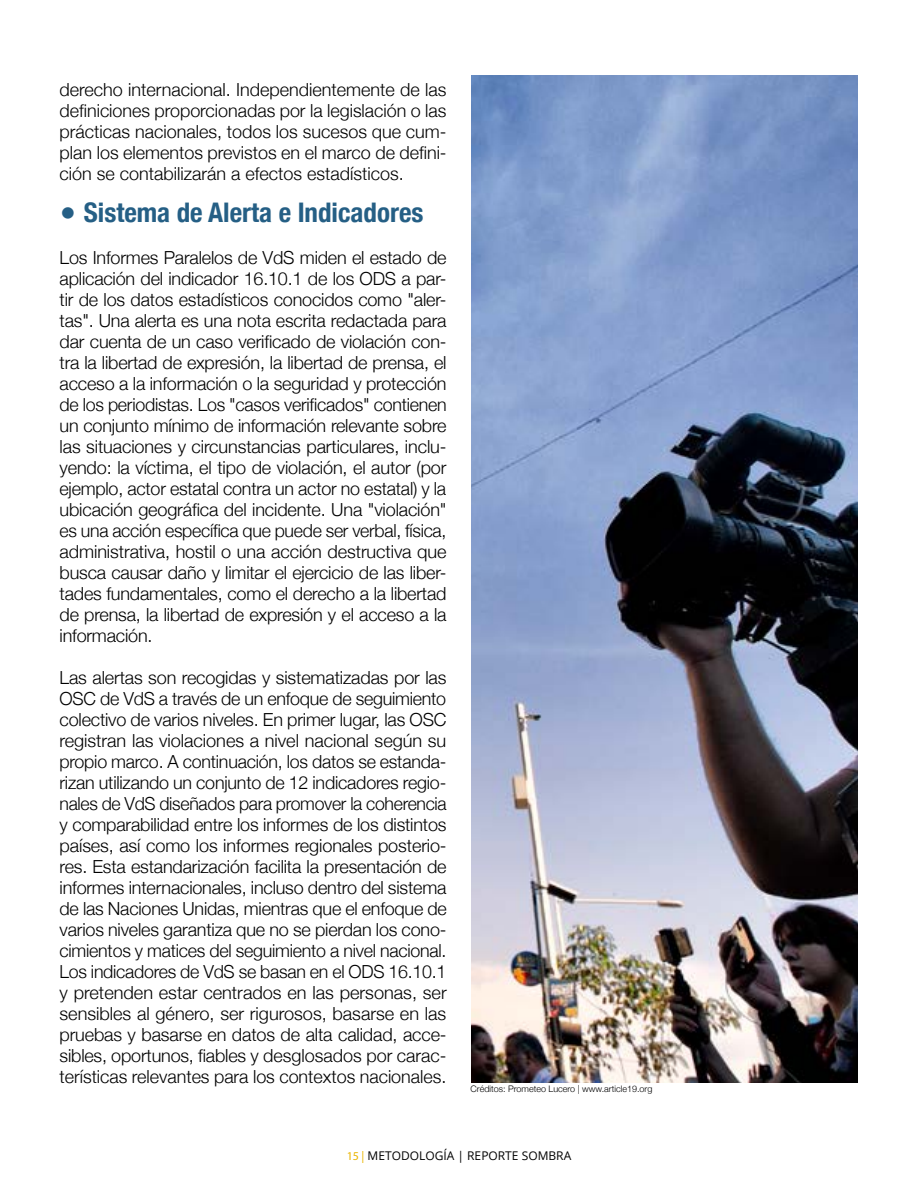
<style>
.page{position:relative;width:918px;height:1188px;background:#fff}
.page>*{position:absolute;margin:0;border:0;box-sizing:border-box;transform-origin:0 0}
.t1{font:700 condensed 27px "Helvetica Neue";color:#255f85}
.t2{font:300 18px/21px "Helvetica Neue";color:#000;text-align:justify}
.t3{font:12px "Open Sans";color:#000}
.t4{font:300 9px "Helvetica Neue";color:#000}
.s1{font-stretch:normal}
.s2{font-family:"Myriad Pro";color:#eab500}
</style>
<div class="page">
<img style="left:471px;top:75px;width:387px;height:1008px">
<p class="t2" style="left:60px;top:78px;width:389px">derecho internacional. Independientemente de las definiciones proporcionadas por la legislación o las prácticas nacionales, todos los sucesos que cum&shy;plan los elementos previstos en el marco de defini&shy;ción se contabilizarán a efectos estadísticos.</p>
<h1 class="t1" style="left:60px;top:190px;width:366px"><span class="s1">●</span> Sistema de Alerta e Indicadores</h1>
<p class="t2" style="left:60px;top:246px;width:389px">Los Informes Paralelos de VdS miden el estado de aplicación del indicador 16.10.1 de los ODS a par&shy;tir de los datos estadísticos conocidos como "aler&shy;tas". Una alerta es una nota escrita redactada para dar cuenta de un caso verificado de violación con&shy;tra la libertad de expresión, la libertad de prensa, el acceso a la información o la seguridad y protección de los periodistas. Los "casos verificados" contienen un conjunto mínimo de información relevante sobre las situaciones y circunstancias particulares, inclu&shy;yendo: la víctima, el tipo de violación, el autor (por ejemplo, actor estatal contra un actor no estatal) y la ubicación geográfica del incidente. Una "violación" es una acción específica que puede ser verbal, física, administrativa, hostil o una acción destructiva que busca causar daño y limitar el ejercicio de las liber&shy;tades fundamentales, como el derecho a la libertad de prensa, la libertad de expresión y el acceso a la información.</p>
<p class="t2" style="left:60px;top:666px;width:389px">Las alertas son recogidas y sistematizadas por las OSC de VdS a través de un enfoque de seguimiento colectivo de varios niveles. En primer lugar, las OSC registran las violaciones a nivel nacional según su propio marco. A continuación, los datos se estanda&shy;rizan utilizando un conjunto de 12 indicadores regio&shy;nales de VdS diseñados para promover la coherencia y comparabilidad entre los informes de los distintos países, así como los informes regionales posterio&shy;res. Esta estandarización facilita la presentación de informes internacionales, incluso dentro del sistema de las Naciones Unidas, mientras que el enfoque de varios niveles garantiza que no se pierdan los cono&shy;cimientos y matices del seguimiento a nivel nacional.<br>Los indicadores de VdS se basan en el ODS 16.10.1 y pretenden estar centrados en las personas, ser sensibles al género, ser rigurosos, basarse en las pruebas y basarse en datos de alta calidad, acce&shy;sibles, oportunos, fiables y desglosados por carac&shy;terísticas relevantes para los contextos nacionales.</p>
<p class="t4" style="left:471px;top:1082px;width:183px">Créditos: Prometeo Lucero | www.article19.org</p>
<p class="t3" style="left:347px;top:1147px;width:31px"><span class="s2">15 |</span> METODO</p>
<p class="t3" style="left:419px;top:1147px;width:112px">LOGÍA | RE PORTE SOM</p>
<p class="t3" style="left:549px;top:1147px;width:24px">BRA</p>
</div>
